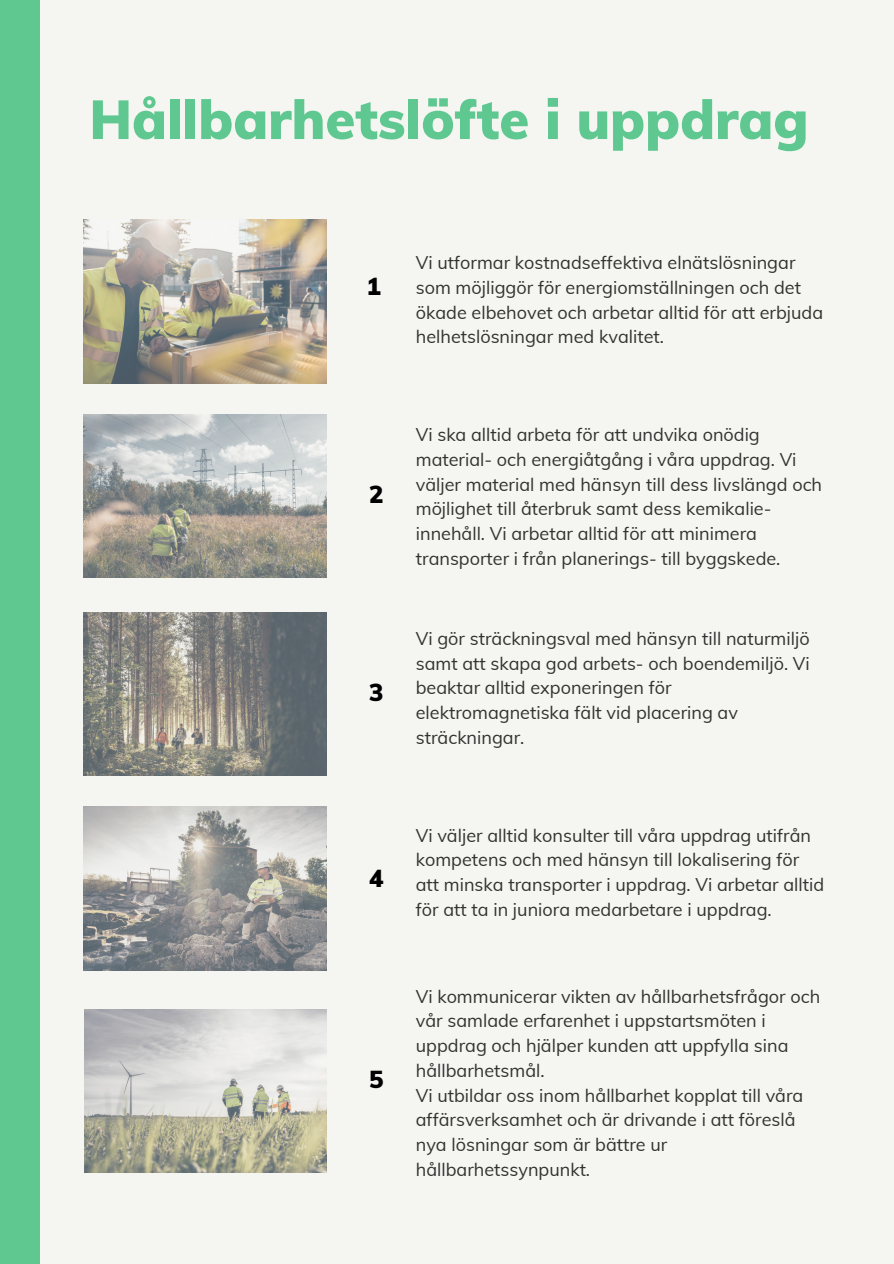
<style>
.page{position:relative;width:894px;height:1264px;background:#fff}
.page>*{position:absolute;margin:0;border:0;box-sizing:border-box;transform-origin:0 0}
.t1{font:900 54.3px "Muli";color:#5fc891}
.t2{font:900 24px "Muli";color:#000}
.t3{font:18px/24.8px "Muli";color:#323230}
</style>
<div class="page">
<div style="left:0;top:0;width:893px;height:1263px;background:#f5f5f2"></div>
<img style="left:84px;top:220px;width:242px;height:163px">
<img style="left:84px;top:414px;width:242px;height:164px">
<img style="left:84px;top:612px;width:242px;height:163px">
<div style="left:0;top:0;width:39px;height:1263px;background:#5fc891"></div>
<img style="left:84px;top:807px;width:242px;height:163px">
<img style="left:84px;top:1009px;width:242px;height:163px">
<p class="t1" style="left:89px;top:84px;width:720px">Hållbarhetslöfte i uppdrag</p>
<p class="t2" style="left:366px;top:271px;width:16px">1</p>
<p class="t2" style="left:369px;top:479px;width:16px">2</p>
<p class="t2" style="left:369px;top:677px;width:16px">3</p>
<p class="t2" style="left:369px;top:863px;width:16px">4</p>
<p class="t2" style="left:369px;top:1064px;width:16px">5</p>
<p class="t3" style="left:415px;top:250px;width:408px">Vi utformar kostnadseffektiva elnätslösningar som möjliggör för energiomställningen och det ökade elbehovet och arbetar alltid för att erbjuda helhetslösningar med kvalitet.</p>
<p class="t3" style="left:415px;top:422px;width:408px">Vi ska alltid arbeta för att undvika onödig material- och energiåtgång i våra uppdrag. Vi väljer material med hänsyn till dess livslängd och möjlighet till återbruk samt dess kemikalie&shy;innehåll. Vi arbetar alltid för att minimera transporter i från planerings- till byggskede.</p>
<p class="t3" style="left:415px;top:625px;width:395px">Vi gör sträckningsval med hänsyn till naturmiljö samt att skapa god arbets- och boendemiljö. Vi beaktar alltid exponeringen för elektromagnetiska fält vid placering av sträckningar.</p>
<p class="t3" style="left:415px;top:822px;width:410px">Vi väljer alltid konsulter till våra uppdrag utifrån kompetens och med hänsyn till lokalisering för att minska transporter i uppdrag. Vi arbetar alltid för att ta in juniora medarbetare i uppdrag.</p>
<p class="t3" style="left:415px;top:983px;width:406px">Vi kommunicerar vikten av hållbarhetsfrågor och vår samlade erfarenhet i uppstartsmöten i uppdrag och hjälper kunden att uppfylla sina hållbarhetsmål.</p>
<p class="t3" style="left:415px;top:1082px;width:389px">Vi utbildar oss inom hållbarhet kopplat till våra affärsverksamhet och är drivande i att föreslå nya lösningar som är bättre ur hållbarhetssynpunkt.</p>
</div>
